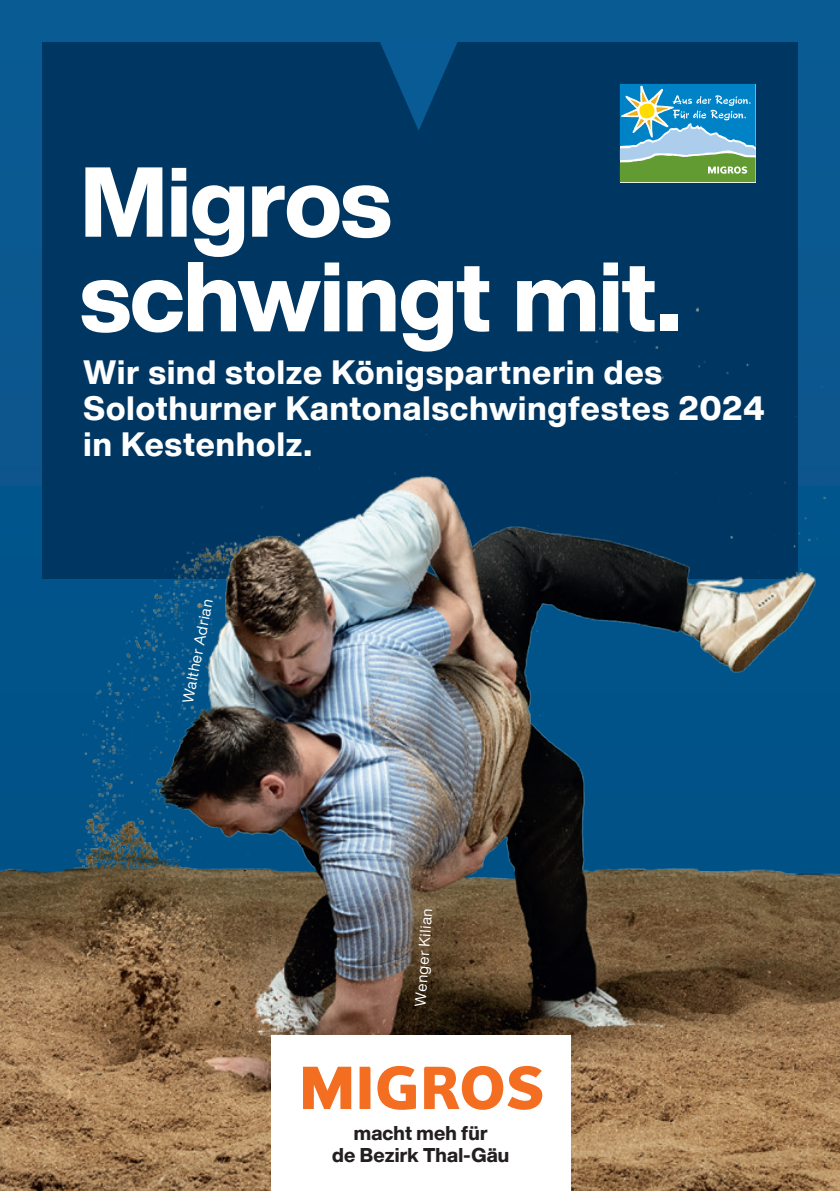
<style>
.page{position:relative;width:840px;height:1191px;background:#fff}
.page>*{position:absolute;margin:0;border:0;box-sizing:border-box;transform-origin:0 0}
.t1{font:800 97.4px/94.6px "Helvetica Now Display";letter-spacing:-.01em;color:#fff}
.t2{font:800 33px/36px "Helvetica Now Display";letter-spacing:.03em;color:#fff}
.t3{font:800 19.4px/21.2px "Helvetica Now Display";letter-spacing:.01em;color:#231f20;text-align:center}
.t4{font:15px "Helvetica Now Display";color:#fff}
</style>
<div class="page">
<div style="left:0;top:0;width:839px;height:1191px;background:#095b94"></div>
<div style="left:42px;top:42px;width:755px;height:536px;background:#003762"></div>
<img style="left:0;top:303px;width:839px;height:888px">
<svg style="left:619px;top:84px;width:136px;height:98px;background:#5aa5a8"></svg>
<div style="left:271px;top:1035px;width:299px;height:156px;background:#fff"></div>
<svg style="left:380px;top:42px;width:77px;height:88px"></svg>
<svg style="left:303px;top:1066px;width:48px;height:43px"></svg>
<svg style="left:359px;top:1066px;width:11px;height:43px"></svg>
<svg style="left:377px;top:1066px;width:38px;height:43px"></svg>
<svg style="left:424px;top:1066px;width:118px;height:43px"></svg>
<p class="t1" style="left:80px;top:155px;width:602px">Migros schwingt mit.</p>
<p class="t2" style="left:83px;top:354px;width:682px">Wir sind stolze Königspartnerin des<br>Solothurner Kantonalschwingfestes 2024 in Kestenholz.</p>
<p class="t4" style="left:177px;top:701px;width:107px;rotate:-79deg">Walther Adrian</p>
<p class="t4" style="left:409px;top:1005px;width:100px;rotate:-86deg">Wenger Kilian</p>
<p class="t3" style="left:332px;top:1123px;width:178px">macht meh für<br>de Bezirk Thal-Gäu</p>
</div>
